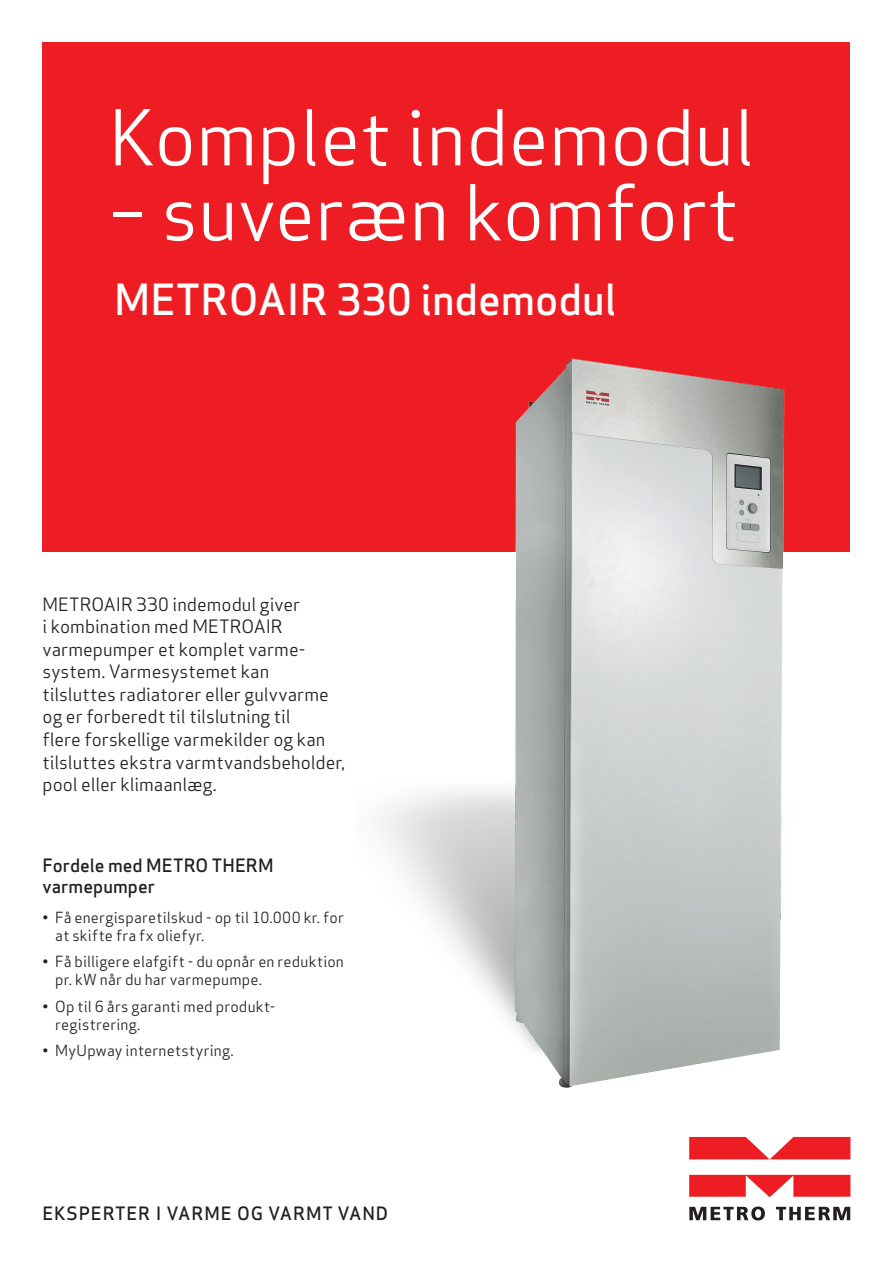
<style>
.page{position:relative;width:893px;height:1263px;background:#fff}
.page>*{position:absolute;margin:0;border:0;box-sizing:border-box;transform-origin:0 0}
.t1{font:75px "Apex Sans";color:#fff}
.t2{font:500 42px "Apex Sans";color:#fff}
._1___Forside_txt_2{font:18px/22.5px "Apex Sans";color:#231f20}
._3___Bodytxt{font:500 18px/21px "Apex Sans";letter-spacing:.005em;color:#231f20}
._3___Bodytxt-2{font:500 18px "Apex Sans";letter-spacing:.05em;color:#231f20}
.t3{font:15px/18px "Apex Sans";letter-spacing:.01em;color:#231f20}
</style>
<div class="page">
<div style="left:43px;top:43px;width:807px;height:509px;background:#ee1d23"></div>
<svg style="left:689px;top:1206px;width:76px;height:14px"></svg>
<svg style="left:776px;top:1207px;width:74px;height:13px"></svg>
<svg style="left:689px;top:1175px;width:161px;height:22px;background:#f03f44"></svg>
<svg style="left:689px;top:1137px;width:161px;height:22px;background:#f03f44"></svg>
<img style="left:380px;top:358px;width:405px;height:730px">
<p class="t1" style="left:109px;top:76px;width:647px">Komplet indemodul</p>
<p class="t1" style="left:109px;top:151px;width:631px">– suveræn komfort</p>
<p class="t2" style="left:114px;top:263px;width:504px">METROAIR 330 indemodul</p>
<p class="_1___Forside_txt_2" style="left:43px;top:591px;width:304px">METROAIR 330 indemodul giver<br>i kombination med METROAIR varmepumper et komplet varme&shy;system. Varmesystemet kan tilsluttes radiatorer eller gulvvarme og er forberedt til tilslutning til<br>flere forskellige varmekilder og kan tilsluttes ekstra varmtvandsbeholder, pool eller klimaanlæg.</p>
<p class="_3___Bodytxt" style="left:43px;top:853px;width:233px">Fordele med METRO THERM varmepumper</p>
<p class="t3" style="left:55px;top:907px;width:290px;text-indent:-13px">• Få energisparetilskud - op til 10.000 kr. for at skifte fra fx oliefyr.</p>
<p class="t3" style="left:55px;top:951px;width:290px;text-indent:-13px">• Få billigere elafgift - du opnår en reduktion pr. kW når du har varmepumpe.</p>
<p class="t3" style="left:55px;top:996px;width:221px;text-indent:-13px">• Op til 6 års garanti med produkt&shy;registrering.</p>
<p class="t3" style="left:43px;top:1040px;width:193px">• MyUpway internetstyring.</p>
<p class="_3___Bodytxt-2" style="left:43px;top:1198px;width:347px">EKSPERTER I VARME OG VARMT VAND</p>
</div>
